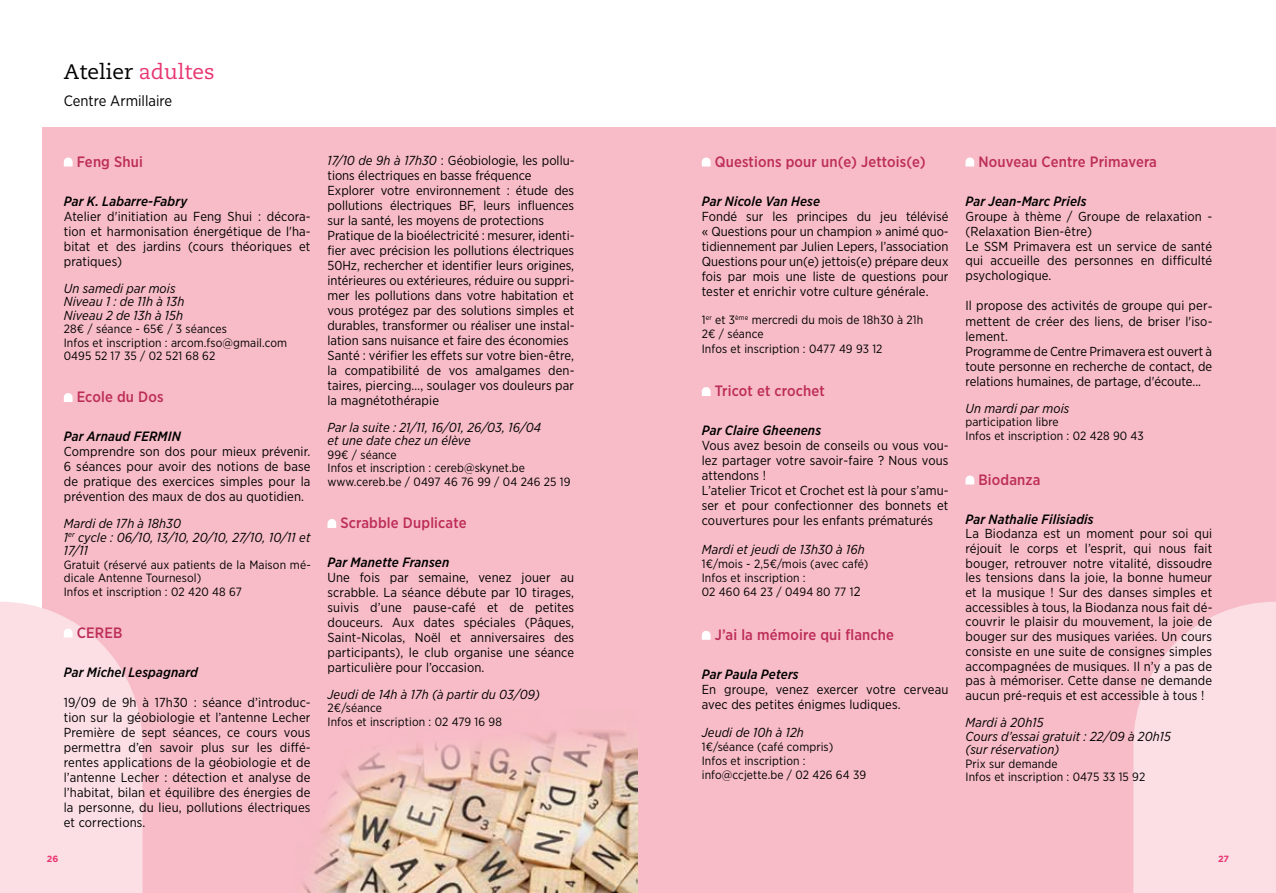
<style>
.page{position:relative;width:1276px;height:893px;background:#fff}
.page>*{position:absolute;margin:0;border:0;box-sizing:border-box;transform-origin:0 0}
.t1{font:21px "Caecilia";color:#000}
.t2{font:500 15px "Gotham Narrow";letter-spacing:.01em;color:#bd2d59}
.t3{font:15px "Gotham Narrow";color:#000}
.t4{font:italic 500 13.5px "Gotham Narrow";letter-spacing:.01em;color:#000}
.t5{font:13.05px/15px "Gotham Narrow";color:#000;text-align:justify}
.t6{font:italic 13.05px/13.5px "Gotham Narrow";letter-spacing:.01em;color:#000}
.t7{font:12px/13.5px "Gotham Narrow";letter-spacing:.01em;color:#000}
.t8{font:700 9px "Gotham";color:#e83670}
.s1{color:#e83670}
.s2{font-style:italic}
.s3{font-size:13.05px}
</style>
<div class="page">
<div style="left:638px;top:128px;width:638px;height:765px;background:#f7bcc7"></div>
<div style="left:43px;top:128px;width:595px;height:765px;background:#f7bcc7"></div>
<svg style="left:1133px;top:602px;width:143px;height:291px;background:#fadbe0"></svg>
<svg style="left:64px;top:158px;width:9px;height:8px"></svg>
<svg style="left:64px;top:393px;width:9px;height:9px"></svg>
<svg style="left:0;top:602px;width:143px;height:291px;background:#fadbe1"></svg>
<svg style="left:327px;top:519px;width:9px;height:9px"></svg>
<svg style="left:702px;top:158px;width:8px;height:8px"></svg>
<svg style="left:702px;top:387px;width:8px;height:9px"></svg>
<svg style="left:702px;top:631px;width:8px;height:9px"></svg>
<svg style="left:965px;top:158px;width:9px;height:8px"></svg>
<svg style="left:965px;top:476px;width:9px;height:8px"></svg>
<img style="left:303px;top:730px;width:335px;height:163px">
<h1 class="t1" style="left:64px;top:60px;width:152px">Atelier <span class="s1">adultes</span></h1>
<p class="t3" style="left:64px;top:91px;width:110px">Centre Armillaire</p>
<p class="t2" style="left:77px;top:152px;width:68px">Feng Shui</p>
<p class="t4" style="left:64px;top:193px;width:125px">Par K. Labarre-Fabry</p>
<p class="t5" style="left:64px;top:208px;width:248px">Atelier d'initiation au Feng Shui : décora&shy;tion et harmonisation énergétique de l'ha&shy;bitat et des jardins (cours théoriques et pratiques)</p>
<p class="t6" style="left:64px;top:281px;width:122px">Un samedi par mois<br>Niveau 1 : de 11h à 13h<br>Niveau 2 de 13h à 15h</p>
<p class="t7" style="left:64px;top:322px;width:225px">28€ / séance - 65€ / 3 séances<br>Infos et inscription : arcom.fso@gmail.com<br>0495 52 17 35 / 02 521 68 62</p>
<p class="t2" style="left:77px;top:388px;width:88px">Ecole du Dos</p>
<p class="t4" style="left:64px;top:428px;width:119px">Par Arnaud FERMIN</p>
<p class="t5" style="left:64px;top:444px;width:248px">Comprendre son dos pour mieux prévenir.<br>6 séances pour avoir des notions de base de pratique des exercices simples pour la prévention des maux de dos au quotidien.</p>
<p class="t6" style="left:64px;top:517px;width:248px">Mardi de 17h à 18h30<br>1<sup>er</sup> cycle : 06/10, 13/10, 20/10, 27/10, 10/11 et<br>17/11</p>
<p class="t7" style="left:64px;top:557px;width:248px">Gratuit (réservé aux patients de la Maison mé&shy;dicale Antenne Tournesol)<br>Infos et inscription : 02 420 48 67</p>
<p class="t2" style="left:77px;top:623px;width:47px">CEREB</p>
<p class="t4" style="left:64px;top:664px;width:136px">Par Michel Lespagnard</p>
<p class="t5" style="left:64px;top:694px;width:248px">19/09 de 9h à 17h30 : séance d’introduc&shy;tion sur la géobiologie et l’antenne Lecher Première de sept séances, ce cours vous permettra d’en savoir plus sur les diffé&shy;rentes applications de la géobiologie et de l’antenne Lecher : détection et analyse de l’habitat, bilan et équilibre des énergies de la personne, du lieu, pollutions électriques et corrections.</p>
<p class="t5" style="left:327px;top:153px;width:248px;text-align:left"><span class="s2">17/10 de 9h à 17h30</span> : Géobiologie, les pollu&shy;tions électriques en basse fréquence Explorer votre environnement : étude des pollutions électriques BF, leurs influences sur la santé, les moyens de protections Pratique de la bioélectricité : mesurer, identi&shy;fier avec précision les pollutions électriques 50Hz, rechercher et identifier leurs origines, intérieures ou extérieures, réduire ou suppri&shy;mer les pollutions dans votre habitation et vous protégez par des solutions simples et durables, transformer ou réaliser une instal&shy;lation sans nuisance et faire des économies Santé : vérifier les effets sur votre bien-être, la compatibilité de vos amalgames den&shy;taires, piercing…, soulager vos douleurs par la magnétothérapie</p>
<p class="t6" style="left:327px;top:420px;width:215px">Par la suite : 21/11, 16/01, 26/03, 16/04 et une date chez un élève</p>
<p class="t7" style="left:327px;top:448px;width:244px">99€ / séance<br>Infos et inscription : cereb@skynet.be www.cereb.be / 0497 46 76 99 / 04 246 25 19</p>
<p class="t2" style="left:340px;top:514px;width:128px">Scrabble Duplicate</p>
<p class="t4" style="left:327px;top:554px;width:123px">Par Manette Fransen</p>
<p class="t5" style="left:327px;top:570px;width:248px">Une fois par semaine, venez jouer au scrabble. La séance débute par 10 tirages, suivis d’une pause-café et de petites douceurs. Aux dates spéciales (Pâques, Saint-Nicolas, Noël et anniversaires des participants), le club organise une séance particulière pour l’occasion.</p>
<p class="t6" style="left:327px;top:687px;width:214px">Jeudi de 14h à 17h (à partir du 03/09)</p>
<p class="t7" style="left:327px;top:701px;width:176px">2€/séance<br>Infos et inscription : 02 479 16 98</p>
<p class="t2" style="left:715px;top:152px;width:212px">Questions pour un(e) Jettois(e)</p>
<p class="t4" style="left:702px;top:193px;width:120px">Par Nicole Van Hese</p>
<p class="t5" style="left:702px;top:208px;width:248px">Fondé sur les principes du jeu télévisé « Questions pour un champion » animé quo&shy;tidiennement par Julien Lepers, l’association Questions pour un(e) jettois(e) prépare deux fois par mois une liste de questions pour tester et enrichir votre culture générale.</p>
<p class="t7" style="left:702px;top:313px;width:223px;line-height:14.2px">1<sup>er</sup> et 3<sup>ème</sup> mercredi du mois de 18h30 à 21h<br>2€ / séance<br>Infos et inscription : 0477 49 93 12</p>
<p class="t2" style="left:715px;top:382px;width:112px">Tricot et crochet</p>
<p class="t4" style="left:702px;top:422px;width:121px">Par Claire Gheenens</p>
<p class="t5" style="left:702px;top:438px;width:248px;text-align:left">Vous avez besoin de conseils ou vous vou&shy;lez partager votre savoir-faire ? Nous vous attendons !<br>L’atelier Tricot et Crochet est là pour s’amu&shy;ser et pour confectionner des bonnets et couvertures pour les enfants prématurés</p>
<p class="t6" style="left:702px;top:542px;width:164px">Mardi et jeudi de 13h30 à 16h</p>
<p class="t7" style="left:702px;top:556px;width:168px;line-height:14.2px">1€/mois - 2,5€/mois (avec café)<br>Infos et inscription :<br>02 460 64 23 / 0494 80 77 1<span class="s3">2</span></p>
<p class="t2" style="left:715px;top:625px;width:181px">J’ai la mémoire qui flanche</p>
<p class="t4" style="left:702px;top:666px;width:98px">Par Paula Peters</p>
<p class="t5" style="left:702px;top:682px;width:248px">En groupe, venez exercer votre cerveau avec des petites énigmes ludiques.</p>
<p class="t6" style="left:702px;top:725px;width:104px">Jeudi de 10h à 12h</p>
<p class="t7" style="left:702px;top:739px;width:166px;line-height:14px">1€/séance (café compris)<br>Infos et inscription : info@ccjette.be / 02 426 64 39</p>
<p class="t2" style="left:978px;top:152px;width:180px">Nouveau Centre Primavera</p>
<p class="t4" style="left:965px;top:193px;width:122px">Par Jean-Marc Priels</p>
<p class="t5" style="left:965px;top:208px;width:248px;text-align:left">Groupe à thème / Groupe de relaxation - (Relaxation Bien-être)<br>Le SSM Primavera est un service de santé qui accueille des personnes en difficulté psychologique.</p>
<p class="t5" style="left:965px;top:298px;width:248px;text-align:left">Il propose des activités de groupe qui per&shy;mettent de créer des liens, de briser l'iso&shy;lement.<br>Programme de Centre Primavera est ouvert à toute personne en recherche de contact, de relations humaines, de partage, d'écoute...</p>
<p class="t6" style="left:965px;top:401px;width:105px">Un mardi par mois</p>
<p class="t7" style="left:965px;top:415px;width:180px">participation libre<br>Infos et inscription : 02 428 90 43</p>
<p class="t2" style="left:978px;top:470px;width:64px">Biodanza</p>
<p class="t4" style="left:965px;top:511px;width:130px">Par Nathalie Filisiadis</p>
<p class="t5" style="left:965px;top:526px;width:248px">La Biodanza est un moment pour soi qui réjouit le corps et l’esprit, qui nous fait bouger, retrouver notre vitalité, dissoudre les tensions dans la joie, la bonne humeur et la musique ! Sur des danses simples et accessibles à tous, la Biodanza nous fait dé&shy;couvrir le plaisir du mouvement, la joie de bouger sur des musiques variées. Un cours consiste en une suite de consignes simples accompagnées de musiques. Il n’y a pas de pas à mémoriser. Cette danse ne demande aucun pré-requis et est accessible à tous !</p>
<p class="t6" style="left:965px;top:716px;width:207px">Mardi à 20h15<br>Cours d’essai gratuit : 22/09 à 20h15 (sur réservation)</p>
<p class="t7" style="left:965px;top:757px;width:181px">Prix sur demande<br>Infos et inscription : 0475 33 15 92</p>
<p class="t8" style="left:47px;top:853px;width:13px">26</p>
<p class="t8" style="left:1218px;top:853px;width:13px">27</p>
</div>
